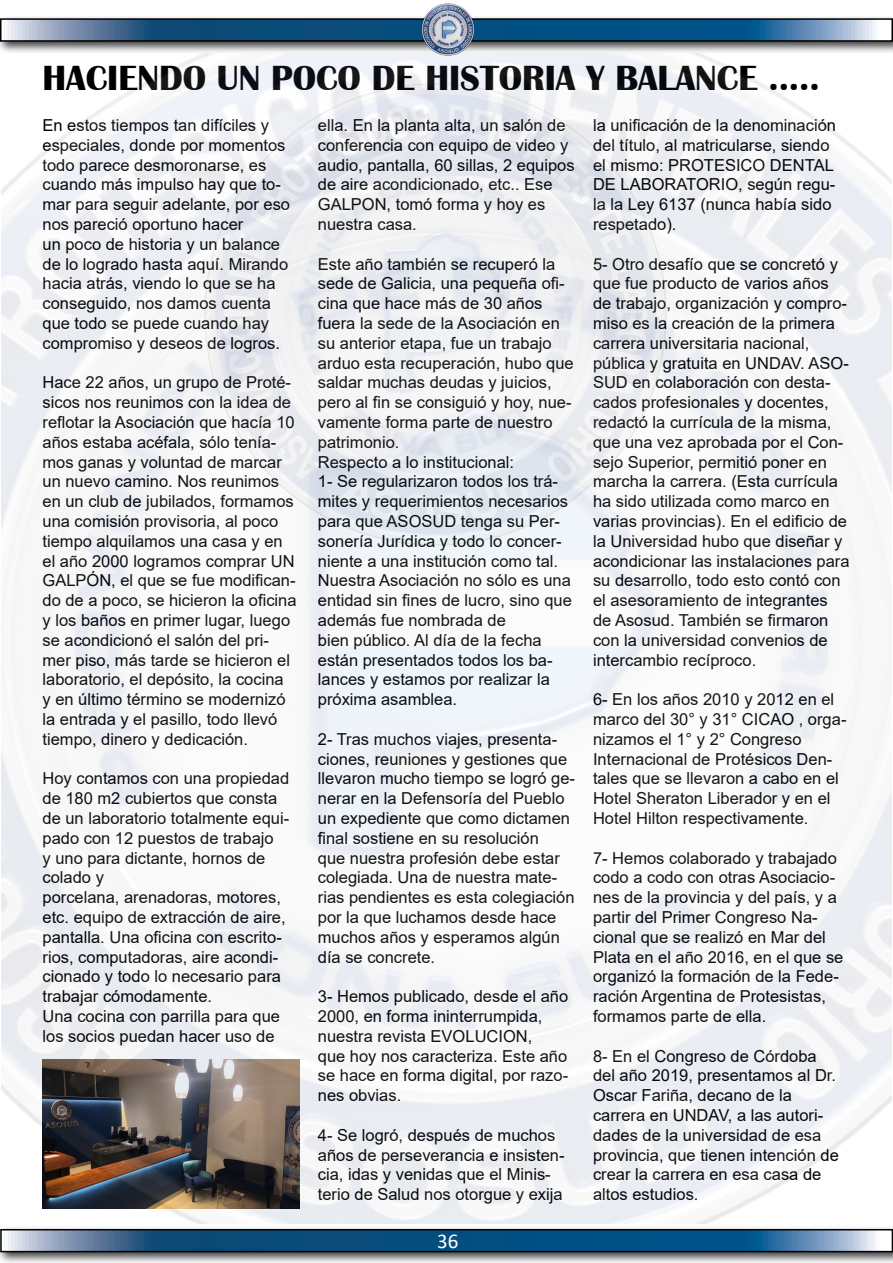
<style>
.page{position:relative;width:893px;height:1263px;background:#fff}
.page>*{position:absolute;margin:0;border:0;box-sizing:border-box;transform-origin:0 0}
.t1{font:700 36px "Britannic";color:#000}
.t2{font:21px "Calibri";color:#fff}
.t3{font:16.5px/19.8px "Arial";color:#000}
</style>
<div class="page">
<div style="left:0;top:1225px;width:893px;height:38px;background:#000;opacity:.75"></div>
<svg style="left:3px;top:1232px;width:887px;height:17px;background:#2c6792"></svg>
<div style="left:0;top:1229px;width:893px;height:23px;border:2px solid #000"></div>
<div style="left:0;top:15px;width:893px;height:40px;background:#000;opacity:.75"></div>
<svg style="left:3px;top:21px;width:887px;height:18px;background:#2f6994"></svg>
<div style="left:0;top:18px;width:893px;height:24px;border:2px solid #000"></div>
<img style="left:418px;top:4px;width:60px;height:39px">
<img style="left:2px;top:53px;width:889px;height:1171px">
<p class="t1" style="left:43px;top:58px;width:779px">HACIENDO UN POCO DE HISTORIA Y BALANCE .....</p>
<p class="t3" style="left:43px;top:115px;width:245px">En estos tiempos tan difíciles y especiales, donde por momentos todo parece desmoronarse, es</p>
<p class="t3" style="left:43px;top:175px;width:249px">cuando más impulso hay que to&shy;mar para seguir adelante, por eso nos pareció oportuno hacer</p>
<p class="t3" style="left:43px;top:234px;width:247px">un poco de historia y un balance de lo logrado hasta aquí. Mirando hacia atrás, viendo lo que se ha conseguido, nos damos cuenta que todo se puede cuando hay compromiso y deseos de logros.</p>
<p class="t3" style="left:43px;top:373px;width:256px">Hace 22 años, un grupo de Proté&shy;sicos nos reunimos con la idea de reflotar la Asociación que hacía 10 años estaba acéfala, sólo tenía&shy;mos ganas y voluntad de marcar un nuevo camino. Nos reunimos en un club de jubilados, formamos una comisión provisoria, al poco tiempo alquilamos una casa y en el año 2000 logramos comprar UN<br>GALPÓN, el que se fue modifican&shy;do de a poco, se hicieron la oficina y los baños en primer lugar, luego se acondicionó el salón del pri&shy;mer piso, más tarde se hicieron el laboratorio, el depósito, la cocina<br>y en último término se modernizó la entrada y el pasillo, todo llevó tiempo, dinero y dedicación.</p>
<p class="t3" style="left:43px;top:769px;width:248px">Hoy contamos con una propiedad de 180 m2 cubiertos que consta de un laboratorio totalmente equi&shy;pado con 12 puestos de trabajo<br>y uno para dictante, hornos de colado y</p>
<p class="t3" style="left:43px;top:887px;width:245px">porcelana, arenadoras, motores, etc. equipo de extracción de aire, pantalla. Una oficina con escrito&shy;rios, computadoras, aire acondi&shy;cionado y todo lo necesario para trabajar cómodamente.<br>Una cocina con parrilla para que los socios puedan hacer uso de</p>
<p class="t3" style="left:318px;top:115px;width:258px">ella. En la planta alta, un salón de conferencia con equipo de video y audio, pantalla, 60 sillas, 2 equipos</p>
<p class="t3" style="left:318px;top:175px;width:236px">de aire acondicionado, etc.. Ese<br>GALPON, tomó forma y hoy es nuestra casa.</p>
<p class="t3" style="left:318px;top:254px;width:248px">Este año también se recuperó la sede de Galicia, una pequeña ofi&shy;cina que hace más de 30 años</p>
<p class="t3" style="left:318px;top:313px;width:257px">fuera la sede de la Asociación en su anterior etapa, fue un trabajo arduo esta recuperación, hubo que saldar muchas deudas y juicios, pero al fin se consiguió y hoy, nue&shy;vamente forma parte de nuestro patrimonio.</p>
<p class="t3" style="left:318px;top:452px;width:198px">Respecto a lo institucional:</p>
<p class="t3" style="left:318px;top:472px;width:256px">1- Se regularizaron todos los trá&shy;mites y requerimientos necesarios para que ASOSUD tenga su Per&shy;sonería Jurídica y todo lo concer&shy;niente a una institución como tal.<br>Nuestra Asociación no sólo es una entidad sin fines de lucro, sino que además fue nombrada de</p>
<p class="t3" style="left:318px;top:630px;width:236px">bien público. Al día de la fecha están presentados todos los ba&shy;lances y estamos por realizar la próxima asamblea.</p>
<p class="t3" style="left:318px;top:729px;width:259px">2- Tras muchos viajes, presenta&shy;ciones, reuniones y gestiones que llevaron mucho tiempo se logró ge&shy;nerar en la Defensoría del Pueblo un expediente que como dictamen final sostiene en su resolución<br>que nuestra profesión debe estar colegiada. Una de nuestra mate&shy;rias pendientes es esta colegiación por la que luchamos desde hace muchos años y esperamos algún día se concrete.</p>
<p class="t3" style="left:318px;top:986px;width:252px">3- Hemos publicado, desde el año<br>2000, en forma ininterrumpida, nuestra revista EVOLUCION,</p>
<p class="t3" style="left:318px;top:1046px;width:252px;text-align:justify">que hoy nos caracteriza. Este año se hace en forma digital, por razo&shy;nes obvias.</p>
<p class="t3" style="left:318px;top:1125px;width:248px">4- Se logró, después de muchos años de perseverancia e insisten&shy;cia, idas y venidas que el Minis&shy;terio de Salud nos otorgue y exija</p>
<p class="t2" style="left:437px;top:1227px;width:23px">36</p>
<p class="t3" style="left:593px;top:115px;width:245px">la unificación de la denominación del título, al matricularse, siendo el mismo: PROTESICO DENTAL<br>DE LABORATORIO, según regu&shy;la la Ley 6137 (nunca había sido respetado).</p>
<p class="t3" style="left:593px;top:254px;width:257px">5- Otro desafío que se concretó y que fue producto de varios años de trabajo, organización y compro&shy;miso es la creación de la primera carrera universitaria nacional, pública y gratuita en UNDAV. ASO-<br>SUD en colaboración con desta&shy;cados profesionales y docentes, redactó la currícula de la misma, que una vez aprobada por el Con&shy;sejo Superior, permitió poner en</p>
<p class="t3" style="left:593px;top:472px;width:258px">marcha la carrera. (Esta currícula ha sido utilizada como marco en varias provincias). En el edificio de la Universidad hubo que diseñar y acondicionar las instalaciones para su desarrollo, todo esto contó con el asesoramiento de integrantes de Asosud. También se firmaron con la universidad convenios de intercambio recíproco.</p>
<p class="t3" style="left:593px;top:689px;width:255px">6- En los años 2010 y 2012 en el marco del 30° y 31° CICAO , orga&shy;nizamos el 1° y 2° Congreso</p>
<p class="t3" style="left:593px;top:749px;width:247px">Internacional de Protésicos Den&shy;tales que se llevaron a cabo en el<br>Hotel Sheraton Liberador y en el<br>Hotel Hilton respectivamente.</p>
<p class="t3" style="left:593px;top:848px;width:252px">7- Hemos colaborado y trabajado codo a codo con otras Asociacio&shy;nes de la provincia y del país, y a partir del Primer Congreso Na&shy;cional que se realizó en Mar del<br>Plata en el año 2016, en el que se organizó la formación de la Fede&shy;ración Argentina de Protesistas, formamos parte de ella.</p>
<p class="t3" style="left:593px;top:1046px;width:245px">8- En el Congreso de Córdoba del año 2019, presentamos al Dr.<br>Oscar Fariña, decano de la</p>
<p class="t3" style="left:593px;top:1105px;width:247px">carrera en UNDAV, a las autori&shy;dades de la universidad de esa provincia, que tienen intención de crear la carrera en esa casa de altos estudios.</p>
</div>
